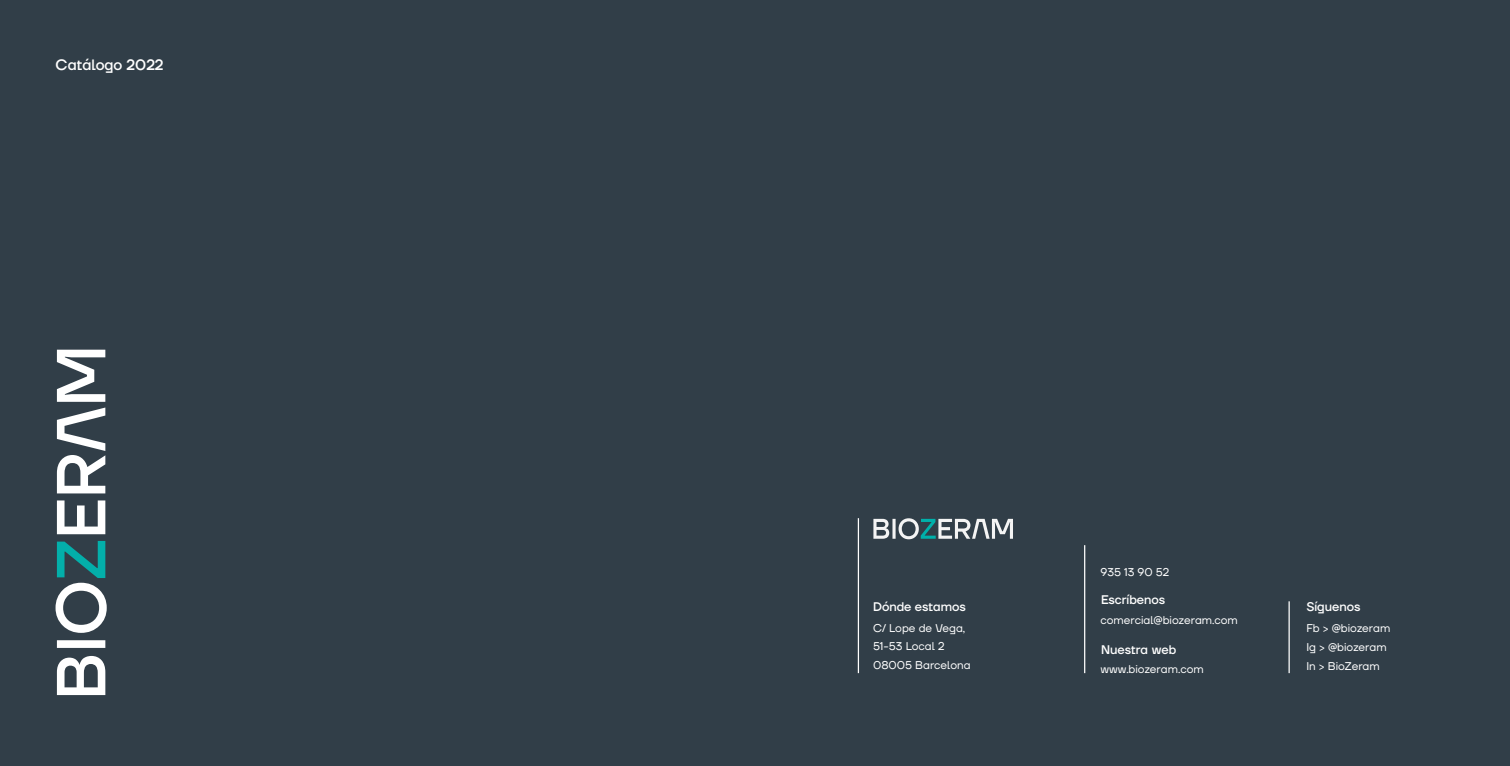
<style>
.page{position:relative;width:1510px;height:766px;background:#fff}
.page>*{position:absolute;margin:0;border:0;box-sizing:border-box;transform-origin:0 0}
.t1{font:500 15px "TT Firs Neue";color:#fff}
.t2{font:500 12.5px "TT Firs Neue";color:#fff}
.t3{font:11.25px/18.8px "TT Firs Neue";color:#fff}
</style>
<div class="page">
<div style="left:0;top:0;width:1509px;height:765px;background:#313e48"></div>
<svg style="left:56px;top:541px;width:51px;height:153px"></svg>
<svg style="left:57px;top:349px;width:48px;height:185px"></svg>
<svg style="left:873px;top:518px;width:140px;height:21px"></svg>
<hr style="left:857px;top:518px;width:2px;height:155px;background:#fff">
<hr style="left:1084px;top:545px;width:1px;height:128px;background:#fff">
<hr style="left:1288px;top:601px;width:1px;height:72px;background:#fff">
<h1 class="t1" style="left:56px;top:54px;width:109px">Catálogo 2022</h1>
<p class="t3" style="left:1100px;top:562px;width:70px">935 13 90 52</p>
<p class="t2" style="left:1101px;top:590px;width:66px">Escríbenos</p>
<p class="t3" style="left:1100px;top:610px;width:139px">comercial@biozeram.com</p>
<p class="t2" style="left:1101px;top:640px;width:77px">Nuestra web</p>
<p class="t3" style="left:1100px;top:659px;width:105px">www.biozeram.com</p>
<p class="t2" style="left:873px;top:597px;width:94px">Dónde estamos</p>
<p class="t2" style="left:1306px;top:597px;width:56px">Síguenos</p>
<p class="t3" style="left:1306px;top:618px;width:85px">Fb &gt; @biozeram<br>Ig &gt; @biozeram<br>In &gt; BioZeram</p>
<p class="t3" style="left:873px;top:618px;width:99px">C/ Lope de Vega,<br>51-53 Local 2<br>08005 Barcelona</p>
</div>
